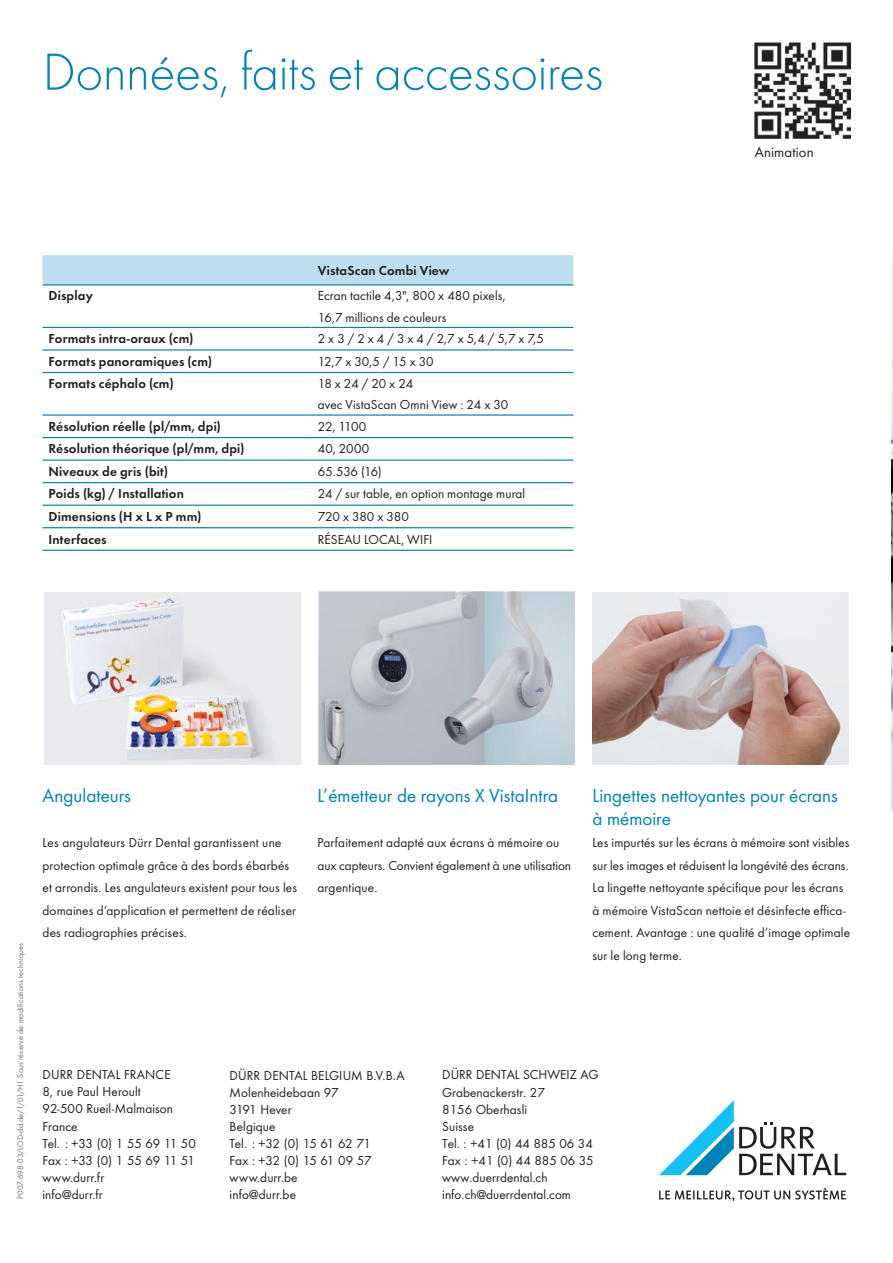
<style>
.page{position:relative;width:893px;height:1263px;background:#fff}
.page>*{position:absolute;margin:0;border:0;box-sizing:border-box;transform-origin:0 0}
.t1{font:300 54px "Futura TOT";letter-spacing:-.01em;color:#0083b6}
.t2{font:19.5px/22.5px "Futura TOT Boo";color:#0083b6}
.t3{font:15px "Futura TOT Boo";letter-spacing:.01em;color:#231f20}
.t4{font:13.5px/17.1px "Futura TOT Boo";letter-spacing:.01em;color:#231f20}
.t5{font:13.5px "Futura TOT Dem";letter-spacing:.015em;color:#231f20}
.t6{font:13.5px "Futura TOT Boo";letter-spacing:-.01em;color:#231f20}
.t7{font:8.25px "Futura TOT Boo";letter-spacing:.02em;color:#6c6d70}
</style>
<div class="page">
<img style="left:892px;top:255px;width:1px;height:555px">
<svg style="left:659px;top:1100px;width:187px;height:75px"></svg>
<svg style="left:659px;top:1188px;width:187px;height:13px"></svg>
<img style="left:45px;top:592px;width:255px;height:172px">
<img style="left:592px;top:592px;width:256px;height:173px">
<img style="left:319px;top:592px;width:256px;height:172px">
<img style="left:755px;top:42px;width:96px;height:96px">
<div style="left:43px;top:255px;width:530px;height:29px;background:#bcdeee"></div>
<hr style="left:43px;top:284px;width:269px;height:1px;background:#0083b6">
<hr style="left:312px;top:284px;width:261px;height:1px;background:#0083b6">
<hr style="left:43px;top:327px;width:269px;height:1px;background:#0083b6">
<hr style="left:312px;top:327px;width:261px;height:1px;background:#0083b6">
<hr style="left:43px;top:349px;width:269px;height:2px;background:#0083b6">
<hr style="left:312px;top:349px;width:261px;height:2px;background:#0083b6">
<hr style="left:43px;top:372px;width:269px;height:1px;background:#0083b6">
<hr style="left:312px;top:372px;width:261px;height:1px;background:#0083b6">
<hr style="left:43px;top:414px;width:269px;height:2px;background:#0083b6">
<hr style="left:312px;top:414px;width:261px;height:2px;background:#0083b6">
<hr style="left:43px;top:437px;width:269px;height:1px;background:#0083b6">
<hr style="left:312px;top:437px;width:261px;height:1px;background:#0083b6">
<hr style="left:43px;top:459px;width:269px;height:2px;background:#0083b6">
<hr style="left:312px;top:459px;width:261px;height:2px;background:#0083b6">
<hr style="left:43px;top:482px;width:269px;height:1px;background:#0083b6">
<hr style="left:312px;top:482px;width:261px;height:1px;background:#0083b6">
<hr style="left:43px;top:505px;width:269px;height:1px;background:#0083b6">
<hr style="left:312px;top:505px;width:261px;height:1px;background:#0083b6">
<hr style="left:43px;top:527px;width:269px;height:1px;background:#0083b6">
<hr style="left:43px;top:550px;width:269px;height:1px;background:#0083b6">
<hr style="left:312px;top:527px;width:261px;height:1px;background:#0083b6">
<hr style="left:312px;top:550px;width:261px;height:1px;background:#0083b6">
<h1 class="t1" style="left:43px;top:41px;width:562px">Données, faits et accessoires</h1>
<p class="t5" style="left:318px;top:262px;width:133px">VistaScan Combi View</p>
<p class="t5" style="left:49px;top:288px;width:46px">Display</p>
<p class="t4" style="left:318px;top:285px;width:189px;line-height:21.3px">Ecran tactile 4,3", 800 x 480 pixels,<br>16,7 millions de couleurs</p>
<p class="t5" style="left:49px;top:331px;width:147px">Formats intra-oraux (cm)</p>
<p class="t4" style="left:318px;top:330px;width:228px">2 x 3 / 2 x 4 / 3 x 4 / 2,7 x 5,4 / 5,7 x 7,5</p>
<p class="t5" style="left:49px;top:353px;width:165px">Formats panoramiques (cm)</p>
<p class="t4" style="left:318px;top:353px;width:117px">12,7 x 30,5 / 15 x 30</p>
<p class="t5" style="left:49px;top:375px;width:127px">Formats céphalo (cm)</p>
<p class="t4" style="left:318px;top:373px;width:192px;line-height:21.3px">18 x 24 / 20 x 24<br>avec VistaScan Omni View : 24 x 30</p>
<p class="t5" style="left:49px;top:418px;width:174px">Résolution réelle (pl/mm, dpi)</p>
<p class="t4" style="left:318px;top:418px;width:50px">22, 1100</p>
<p class="t5" style="left:49px;top:441px;width:198px">Résolution théorique (pl/mm, dpi)</p>
<p class="t4" style="left:318px;top:440px;width:53px">40, 2000</p>
<p class="t5" style="left:49px;top:463px;width:121px">Niveaux de gris (bit)</p>
<p class="t4" style="left:318px;top:463px;width:66px">65.536 (16)</p>
<p class="t5" style="left:49px;top:486px;width:137px">Poids (kg) / Installation</p>
<p class="t4" style="left:318px;top:485px;width:209px">24 / sur table, en option montage mural</p>
<p class="t5" style="left:49px;top:508px;width:154px">Dimensions (H x L x P mm)</p>
<p class="t6" style="left:318px;top:508px;width:93px">720 x 380 x 380</p>
<p class="t5" style="left:49px;top:531px;width:60px">Interfaces</p>
<p class="t4" style="left:318px;top:530px;width:116px">RÉSEAU LOCAL, WIFI</p>
<p class="t3" style="left:755px;top:143px;width:60px">Animation</p>
<p class="t7" style="left:16px;top:1199px;width:257px;rotate:-90deg">P007-698-03/LOD-dd.de/1/01/H1 Sous réserve de modifications techniques</p>
<h2 class="t2" style="left:43px;top:784px;width:90px">Angulateurs</h2>
<p class="t4" style="left:43px;top:831px;width:256px;line-height:22.5px">Les angulateurs Dürr Dental garantissent une protection optimale grâce à des bords ébarbés et arrondis. Les angulateurs existent pour tous les domaines d’application et permettent de réaliser des radiographies précises.</p>
<h2 class="t2" style="left:317px;top:784px;width:242px">L’émetteur de rayons X VistaIntra</h2>
<p class="t4" style="left:317px;top:831px;width:255px;line-height:22.5px">Parfaitement adapté aux écrans à mémoire ou aux capteurs. Convient également à une utilisation argentique.</p>
<h2 class="t2" style="left:592px;top:784px;width:247px">Lingettes nettoyantes pour écrans à mémoire</h2>
<p class="t4" style="left:592px;top:831px;width:259px;line-height:22.5px">Les impurtés sur les écrans à mémoire sont visibles sur les images et réduisent la longévité des écrans.<br>La lingette nettoyante spécifique pour les écrans à mémoire VistaScan nettoie et désinfecte effica&shy;cement. Avantage : une qualité d’image optimale sur le long terme.</p>
<p class="t4" style="left:43px;top:1066px;width:155px">DURR DENTAL FRANCE<br>8, rue Paul Heroult<br>92-500 Rueil-Malmaison<br>France<br>Tel. : +33 (0) 1 55 69 11 50<br>Fax : +33 (0) 1 55 69 11 51 www.durr.fr<br>info@durr.fr</p>
<p class="t4" style="left:230px;top:1066px;width:177px">DÜRR DENTAL BELGIUM B.V.B.A<br>Molenheidebaan 97<br>3191 Hever<br>Belgique<br>Tel. : +32 (0) 15 61 62 71<br>Fax : +32 (0) 15 61 09 57 www.durr.be<br>info@durr.be</p>
<p class="t4" style="left:442px;top:1066px;width:158px">DÜRR DENTAL SCHWEIZ AG<br>Grabenackerstr. 27<br>8156 Oberhasli<br>Suisse<br>Tel. : +41 (0) 44 885 06 34<br>Fax : +41 (0) 44 885 06 35 www.duerrdental.ch info.ch@duerrdental.com</p>
</div>
